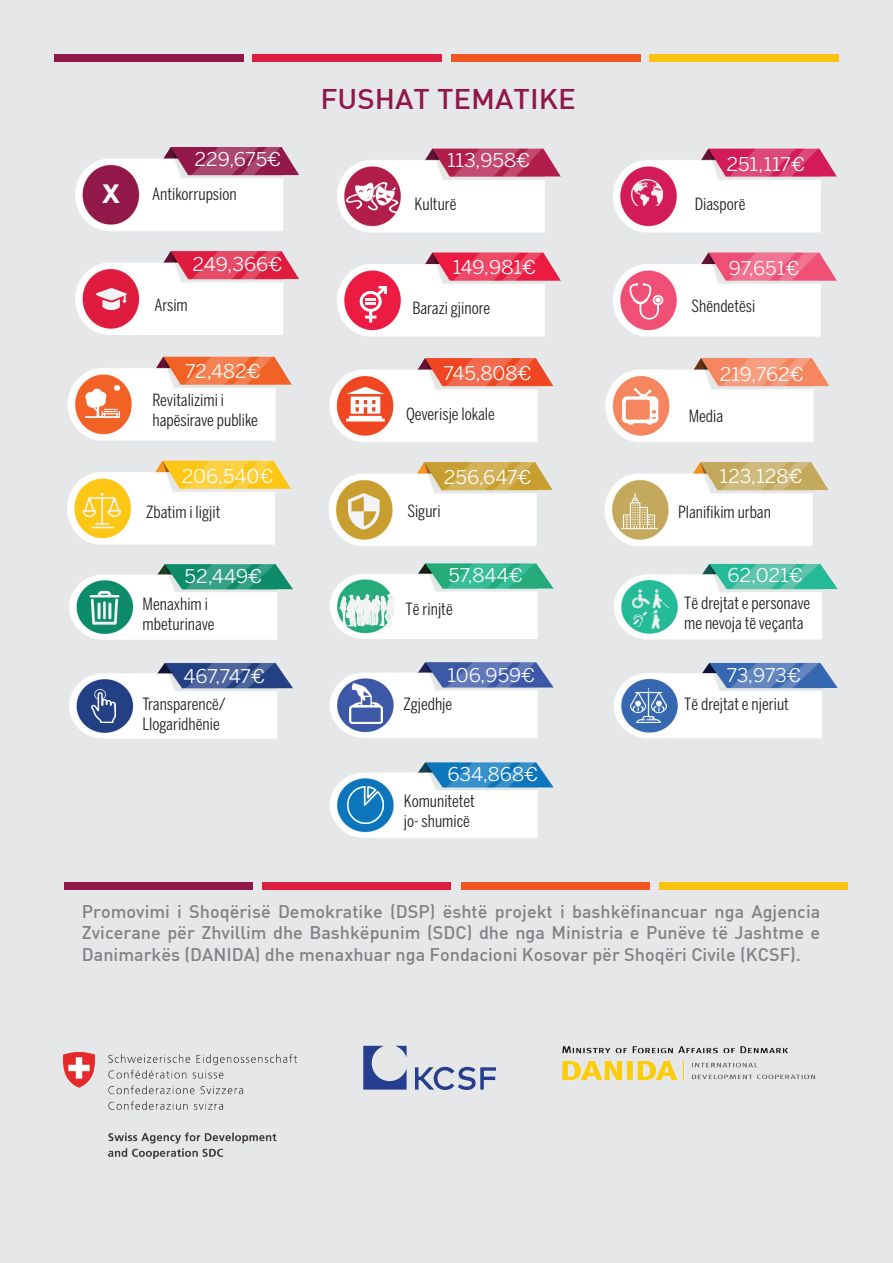
<style>
.page{position:relative;width:893px;height:1263px;background:#e6e7e9}
.page>*{position:absolute;margin:0;border:0;box-sizing:border-box;transform-origin:0 0}
.t1{font:500 27.9px "DIN";color:#8f1849;scale:1.05 1}
.t2{font:700 25.05px "Benton Sans";color:#fff;scale:1.05 1}
.t3{font:18.9px "Benton Sans";color:#fff;scale:1.05 1}
.t4{font:500 18px/21.6px "DIN";color:#808285;text-align:justify}
.t5{font:16.8px/20.1px "Benton Sans Comp";color:#231f20;scale:1.05 1}
</style>
<div class="page">
<img style="left:63px;top:1053px;width:234px;height:105px">
<img style="left:562px;top:1046px;width:254px;height:35px">
<div style="left:64px;top:882px;width:189px;height:8px;background:#8f1849"></div>
<div style="left:262px;top:882px;width:189px;height:8px;background:#dd1d3d"></div>
<div style="left:461px;top:882px;width:188px;height:8px;background:#f15622"></div>
<div style="left:659px;top:882px;width:189px;height:8px;background:#fbc310"></div>
<svg style="left:415px;top:1066px;width:81px;height:24px"></svg>
<svg style="left:363px;top:1046px;width:44px;height:43px"></svg>
<div style="left:54px;top:54px;width:189px;height:7px;background:#8f1849"></div>
<div style="left:252px;top:54px;width:189px;height:7px;background:#dd1d3d"></div>
<div style="left:451px;top:54px;width:189px;height:7px;background:#f15622"></div>
<div style="left:649px;top:54px;width:189px;height:7px;background:#fbc310"></div>
<img style="left:68px;top:148px;width:769px;height:398px">
<img style="left:347px;top:182px;width:53px;height:30px">
<img style="left:631px;top:179px;width:31px;height:27px">
<svg style="left:96px;top:288px;width:31px;height:22px"></svg>
<svg style="left:359px;top:286px;width:28px;height:37px"></svg>
<svg style="left:629px;top:283px;width:35px;height:36px"></svg>
<img style="left:85px;top:386px;width:34px;height:32px">
<svg style="left:83px;top:493px;width:38px;height:35px"></svg>
<svg style="left:348px;top:493px;width:32px;height:37px"></svg>
<svg style="left:621px;top:493px;width:37px;height:36px"></svg>
<svg style="left:346px;top:387px;width:39px;height:34px"></svg>
<svg style="left:622px;top:388px;width:36px;height:37px"></svg>
<div style="left:55px;top:54px;width:189px;height:7px;background:#8f1849"></div>
<div style="left:253px;top:54px;width:189px;height:7px;background:#dd1d3d"></div>
<div style="left:650px;top:54px;width:189px;height:7px;background:#fbc310"></div>
<img style="left:70px;top:563px;width:768px;height:275px">
<img style="left:349px;top:684px;width:33px;height:40px">
<svg style="left:339px;top:594px;width:56px;height:33px"></svg>
<img style="left:631px;top:689px;width:36px;height:34px">
<svg style="left:90px;top:591px;width:30px;height:34px"></svg>
<img style="left:91px;top:689px;width:24px;height:33px">
<img style="left:347px;top:787px;width:37px;height:36px">
<svg style="left:632px;top:589px;width:37px;height:40px"></svg>
<h2 class="t2" style="left:102px;top:179px;width:20px">X</h2>
<p class="t3" style="left:195px;top:148px;width:84px">229,675€</p>
<p class="t5" style="left:152px;top:184px;width:82px">Antikorrupsion</p>
<p class="t3" style="left:192px;top:252px;width:87px">249,366€</p>
<h1 class="t1" style="left:320px;top:81px;width:245px">Fushat tematike</h1>
<p class="t3" style="left:447px;top:149px;width:81px">113,958€</p>
<p class="t3" style="left:726px;top:153px;width:77px">251,117€</p>
<p class="t5" style="left:415px;top:194px;width:42px">Kulturë</p>
<p class="t5" style="left:695px;top:194px;width:50px">Diasporë</p>
<p class="t3" style="left:453px;top:256px;width:81px">149,981€</p>
<p class="t3" style="left:729px;top:256px;width:69px">97,651€</p>
<p class="t5" style="left:154px;top:295px;width:33px">Arsim</p>
<p class="t5" style="left:412px;top:298px;width:75px">Barazi gjinore</p>
<p class="t5" style="left:691px;top:296px;width:62px">Shëndetësi</p>
<p class="t3" style="left:185px;top:360px;width:74px">72,482€</p>
<p class="t5" style="left:152px;top:390px;width:102px">Revitalizimi i hapësirave publike</p>
<p class="t3" style="left:182px;top:464px;width:89px">206,540€</p>
<p class="t3" style="left:443px;top:362px;width:86px">745,808€</p>
<p class="t3" style="left:720px;top:363px;width:82px">219,762€</p>
<p class="t5" style="left:406px;top:403px;width:86px">Qeverisje lokale</p>
<p class="t5" style="left:689px;top:405px;width:34px">Media</p>
<p class="t3" style="left:444px;top:466px;width:85px">256,647€</p>
<p class="t3" style="left:719px;top:464px;width:81px">123,128€</p>
<p class="t5" style="left:146px;top:502px;width:72px">Zbatim i ligjit</p>
<p class="t5" style="left:407px;top:500px;width:33px">Siguri</p>
<p class="t5" style="left:678px;top:502px;width:90px">Planifikim urban</p>
<p class="t3" style="left:184px;top:565px;width:76px">52,449€</p>
<p class="t3" style="left:448px;top:564px;width:72px">57,844€</p>
<p class="t3" style="left:727px;top:564px;width:73px">62,021€</p>
<p class="t5" style="left:143px;top:594px;width:70px">Menaxhim i mbeturinave</p>
<p class="t5" style="left:406px;top:599px;width:46px">Të rinjtë</p>
<p class="t5" style="left:684px;top:593px;width:121px">Të drejtat e personave me nevoja të veçanta</p>
<p class="t3" style="left:183px;top:665px;width:79px">467,747€</p>
<p class="t3" style="left:447px;top:664px;width:85px">106,959€</p>
<p class="t3" style="left:726px;top:664px;width:73px">73,973€</p>
<p class="t5" style="left:143px;top:693px;width:81px">Transparencë/<br>Llogaridhënie</p>
<p class="t5" style="left:404px;top:693px;width:48px">Zgjedhje</p>
<p class="t5" style="left:684px;top:693px;width:101px">Të drejtat e njeriut</p>
<p class="t3" style="left:447px;top:763px;width:88px">634,868€</p>
<p class="t5" style="left:404px;top:791px;width:69px">Komunitetet jo- shumicë</p>
<p class="t4" style="left:82px;top:900px;width:740px">Promovimi i Shoqërisë Demokratike (DSP) është projekt i bashkëfinancuar nga Agjencia Zvicerane për Zhvillim dhe Bashkëpunim (SDC) dhe nga M inistria e Punëve të Jashtme e Danimarkës (DANI DA) dhe menaxhuar nga Fondacioni Kosovar për Shoqëri Civile (KCSF).</p>
</div>
